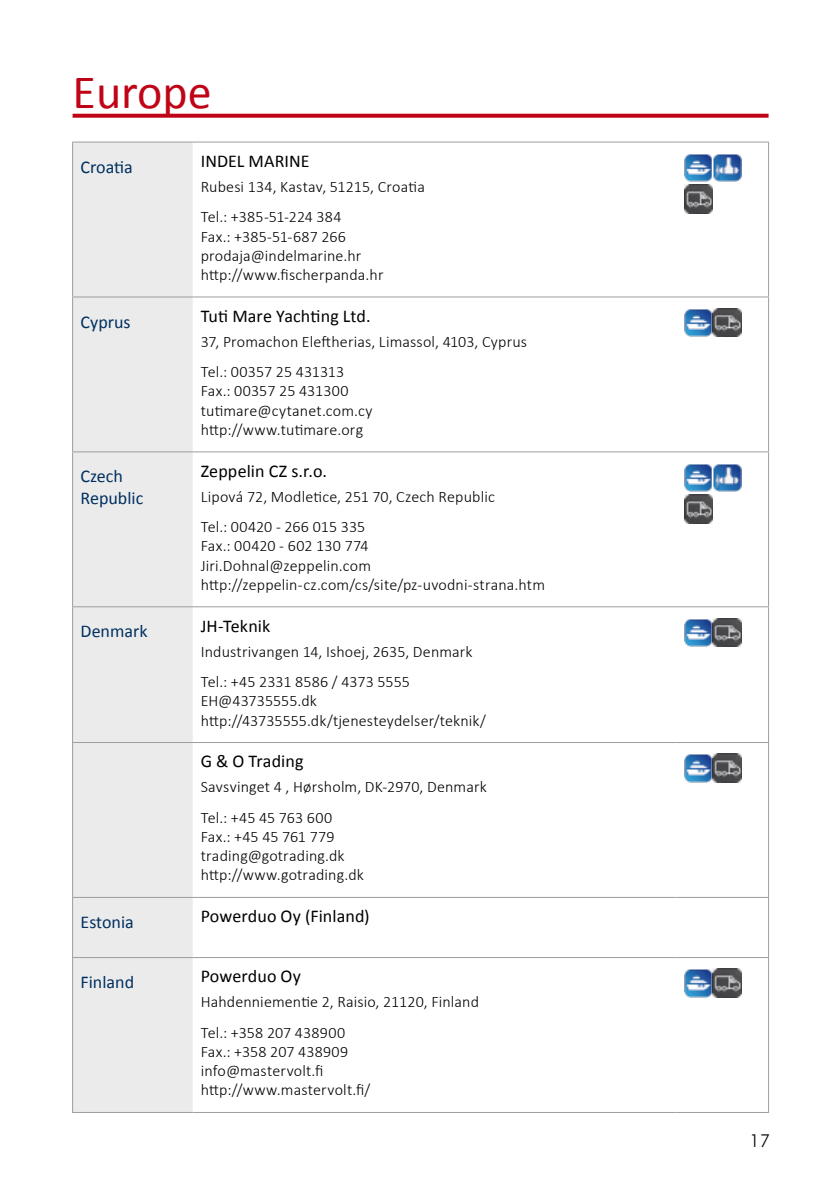
<style>
.page{position:relative;width:840px;height:1191px;background:#fff}
.page>*{position:absolute;margin:0;border:0;box-sizing:border-box;transform-origin:0 0}
.t1{font:48px "Calibri";color:#c00418}
.t2{font:18px "Calibri";letter-spacing:.005em;color:#000}
.t3{font:18px/21.6px "Calibri";color:#00305e}
.t4{font:300 18px "Futura BT";color:#000}
.t5{font:300 16px/19.2px "Calibri";letter-spacing:.005em;color:#000}
</style>
<div class="page">
<div style="left:73px;top:143px;width:119px;height:969px;background:#ebebec"></div>
<hr style="left:192px;top:142px;width:484px;height:1px;background:#9c9e9f">
<hr style="left:676px;top:142px;width:92px;height:1px;background:#9c9e9f">
<hr style="left:72px;top:142px;width:120px;height:1px;background:#9c9e9f">
<hr style="left:72px;top:143px;width:1px;height:153px;background:#9c9e9f">
<hr style="left:767px;top:143px;width:1px;height:153px;background:#9c9e9f">
<hr style="left:72px;top:296px;width:120px;height:1px;background:#9c9e9f">
<hr style="left:72px;top:297px;width:1px;height:154px;background:#9c9e9f">
<hr style="left:192px;top:296px;width:484px;height:1px;background:#9c9e9f">
<hr style="left:676px;top:296px;width:92px;height:1px;background:#9c9e9f">
<hr style="left:767px;top:297px;width:1px;height:154px;background:#9c9e9f">
<hr style="left:72px;top:451px;width:120px;height:1px;background:#9c9e9f">
<hr style="left:72px;top:452px;width:1px;height:154px;background:#9c9e9f">
<hr style="left:192px;top:451px;width:484px;height:1px;background:#9c9e9f">
<hr style="left:676px;top:451px;width:92px;height:1px;background:#9c9e9f">
<hr style="left:767px;top:452px;width:1px;height:154px;background:#9c9e9f">
<hr style="left:72px;top:606px;width:120px;height:1px;background:#9c9e9f">
<hr style="left:72px;top:607px;width:1px;height:135px;background:#9c9e9f">
<hr style="left:192px;top:606px;width:484px;height:1px;background:#9c9e9f">
<hr style="left:676px;top:606px;width:92px;height:1px;background:#9c9e9f">
<hr style="left:767px;top:607px;width:1px;height:135px;background:#9c9e9f">
<hr style="left:72px;top:742px;width:120px;height:1px;background:#9c9e9f">
<hr style="left:72px;top:743px;width:1px;height:154px;background:#9c9e9f">
<hr style="left:192px;top:742px;width:484px;height:1px;background:#9c9e9f">
<hr style="left:676px;top:742px;width:92px;height:1px;background:#9c9e9f">
<hr style="left:767px;top:743px;width:1px;height:154px;background:#9c9e9f">
<hr style="left:72px;top:897px;width:120px;height:1px;background:#9c9e9f">
<hr style="left:72px;top:898px;width:1px;height:59px;background:#9c9e9f">
<hr style="left:192px;top:897px;width:484px;height:1px;background:#9c9e9f">
<hr style="left:676px;top:897px;width:92px;height:1px;background:#9c9e9f">
<hr style="left:767px;top:898px;width:1px;height:59px;background:#9c9e9f">
<hr style="left:72px;top:957px;width:120px;height:1px;background:#9c9e9f">
<hr style="left:72px;top:958px;width:1px;height:154px;background:#9c9e9f">
<hr style="left:192px;top:957px;width:484px;height:1px;background:#9c9e9f">
<hr style="left:676px;top:957px;width:92px;height:1px;background:#9c9e9f">
<hr style="left:767px;top:958px;width:1px;height:154px;background:#9c9e9f">
<hr style="left:72px;top:1112px;width:120px;height:1px;background:#9c9e9f">
<hr style="left:192px;top:1112px;width:484px;height:1px;background:#9c9e9f">
<hr style="left:676px;top:1112px;width:92px;height:1px;background:#9c9e9f">
<svg style="left:72px;top:114px;width:696px;height:4px;fill:#c00418"></svg>
<img style="left:684px;top:154px;width:56px;height:28px">
<img style="left:684px;top:185px;width:28px;height:28px">
<img style="left:684px;top:308px;width:56px;height:29px">
<img style="left:684px;top:464px;width:56px;height:27px">
<img style="left:684px;top:495px;width:28px;height:28px">
<img style="left:684px;top:618px;width:56px;height:28px">
<img style="left:684px;top:754px;width:56px;height:28px">
<img style="left:684px;top:969px;width:56px;height:28px">
<h1 class="t1" style="left:72px;top:62px;width:141px">Europe</h1>
<p class="t3" style="left:80px;top:156px;width:54px">Croatia</p>
<p class="t2" style="left:201px;top:150px;width:110px">INDEL MARINE</p>
<p class="t5" style="left:200px;top:171px;width:225px;line-height:30.6px">Rubesi 134, Kastav, 51215, Croatia<br>Tel.: +385-51-224 384</p>
<p class="t5" style="left:200px;top:226px;width:184px">Fax.: +385-51-687 266 prodaja@indelmarine.hr http://www.fischerpanda.hr</p>
<p class="t3" style="left:80px;top:311px;width:51px">Cyprus</p>
<p class="t2" style="left:201px;top:304px;width:171px">Tuti Mare Yachting Ltd.</p>
<p class="t5" style="left:200px;top:326px;width:328px;line-height:30.6px">37, Promachon Eleftherias, Limassol, 4103, Cyprus<br>Tel.: 00357 25 431313</p>
<p class="t5" style="left:200px;top:381px;width:173px">Fax.: 00357 25 431300 tutimare@cytanet.com.cy http://www.tutimare.org</p>
<p class="t3" style="left:80px;top:466px;width:64px">Czech<br>Republic</p>
<p class="t2" style="left:201px;top:459px;width:128px">Zeppelin CZ s.r.o.</p>
<p class="t5" style="left:200px;top:481px;width:295px;line-height:30.6px">Lipová 72, Modletice, 251 70, Czech Republic<br>Tel.: 00420 - 266 015 335</p>
<p class="t5" style="left:200px;top:536px;width:345px">Fax.: 00420 - 602 130 774<br>Jiri.Dohnal@zeppelin.com http://zeppelin-cz.com/cs/site/pz-uvodni-strana.htm</p>
<p class="t3" style="left:80px;top:620px;width:68px">Denmark</p>
<p class="t2" style="left:201px;top:614px;width:71px">JH-Teknik</p>
<p class="t5" style="left:200px;top:636px;width:273px;line-height:30.6px">Industrivangen 14, Ishoej, 2635, Denmark<br>Tel.: +45 2331 8586 / 4373 5555</p>
<p class="t5" style="left:200px;top:691px;width:286px">EH@43735555.dk http://43735555.dk/tjenesteydelser/teknik/</p>
<p class="t2" style="left:200px;top:750px;width:104px">G &amp; O Trading</p>
<p class="t5" style="left:200px;top:771px;width:287px;line-height:30.6px">Savsvinget 4 , Hørsholm, DK-2970, Denmark<br>Tel.: +45 45 763 600</p>
<p class="t5" style="left:200px;top:827px;width:164px">Fax.: +45 45 761 779 trading@gotrading.dk http://www.gotrading.dk</p>
<p class="t3" style="left:80px;top:911px;width:55px">Estonia</p>
<p class="t2" style="left:201px;top:905px;width:170px">Powerduo Oy (Finland)</p>
<p class="t3" style="left:80px;top:971px;width:55px">Finland</p>
<p class="t2" style="left:201px;top:965px;width:102px">Powerduo Oy</p>
<p class="t5" style="left:200px;top:986px;width:280px;line-height:30.6px">Hahdenniementie 2, Raisio, 21120, Finland<br>Tel.: +358 207 438900</p>
<p class="t5" style="left:200px;top:1042px;width:171px">Fax.: +358 207 438909 info@mastervolt.fi http://www.mastervolt.fi/</p>
<p class="t4" style="left:749px;top:1130px;width:22px">17</p>
</div>
